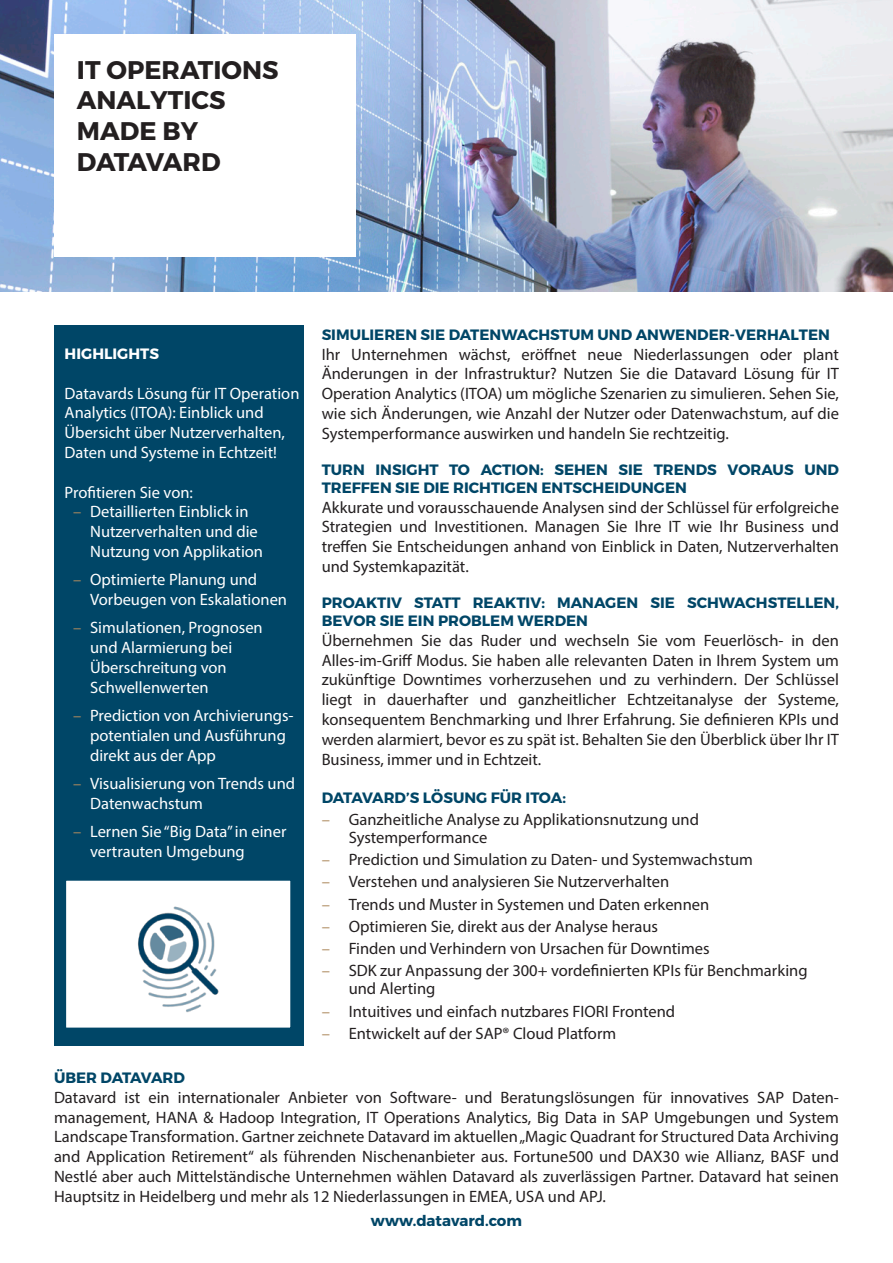
<style>
.page{position:relative;width:893px;height:1263px;background:#fff}
.page>*{position:absolute;margin:0;border:0;box-sizing:border-box;transform-origin:0 0}
.t1{font:700 25.5px/30.6px "Montserrat";color:#231f20}
.t2{font:16.5px/19.8px "Myriad Pro";color:#231f20;text-align:justify}
.t3{font:16.5px/19.8px "Myriad Pro";color:#fff}
.t4{font:700 15px/18px "Montserrat";color:#004667}
.t5{font:700 15px "Montserrat";color:#fff}
.s1{color:#ad895e}
</style>
<div class="page">
<img style="left:0;top:0;width:893px;height:291px">
<div style="left:54px;top:34px;width:301px;height:223px;background:#fff"></div>
<div style="left:54px;top:325px;width:250px;height:721px;background:#004667"></div>
<img style="left:68px;top:882px;width:221px;height:144px">
<div style="left:65px;top:879px;width:227px;height:150px;border:2px solid #004667"></div>
<p class="t1" style="left:77px;top:55px;width:203px">IT OPERATIONS<br>ANALYTICS<br>MADE BY<br>DATAVARD</p>
<p class="t5" style="left:65px;top:344px;width:96px">HIGHLIGHTS</p>
<p class="t3" style="left:65px;top:383px;width:236px">Datavards Lösung für IT Operation<br>Analytics (ITOA): Einblick und<br>Übersicht über Nutzerverhalten,<br>Daten und Systeme in Echtzeit!</p>
<p class="t3" style="left:65px;top:482px;width:130px">Profitieren Sie von:</p>
<p class="t3" style="left:90px;top:502px;width:174px;text-indent:-17px"><span class="s1">–</span> Detaillierten Einblick in<br>Nutzerverhalten und die<br>Nutzung von Applikation</p>
<p class="t3" style="left:90px;top:570px;width:198px;text-indent:-17px"><span class="s1">–</span> Optimierte Planung und<br>Vorbeugen von Eskalationen</p>
<p class="t3" style="left:90px;top:618px;width:174px;text-indent:-17px"><span class="s1">–</span> Simulationen, Prognosen und Alarmierung bei<br>Überschreitung von<br>Schwellenwerten</p>
<p class="t3" style="left:90px;top:705px;width:205px;text-indent:-17px"><span class="s1">–</span> Prediction von Archivierungs&shy;potentialen und Ausführung direkt aus der App</p>
<p class="t3" style="left:90px;top:773px;width:206px;text-indent:-17px"><span class="s1">–</span> Visualisierung von Trends und<br>Datenwachstum</p>
<p class="t3" style="left:90px;top:821px;width:198px;text-indent:-17px"><span class="s1">–</span> Lernen Sie “Big Data” in einer vertrauten Umgebung</p>
<p class="t4" style="left:322px;top:326px;width:510px">SIMULIEREN SIE DATENWACHSTUM UND ANWENDER-VERHALTEN</p>
<p class="t2" style="left:322px;top:344px;width:519px">Ihr Unternehmen wächst, eröffnet neue Niederlassungen oder plant Änderungen in der Infrastruktur? Nutzen Sie die Datavard Lösung für IT Operation Analytics (ITOA) um mögliche Szenarien zu simulieren. Sehen Sie, wie sich Änderungen, wie Anzahl der Nutzer oder Datenwachstum, auf die Systemperformance auswirken und handeln Sie rechtzeitig.</p>
<p class="t4" style="left:322px;top:461px;width:519px">TURN INSIGHT TO ACTION: SEHEN SIE TRENDS VORAUS UND<br>TREFFEN SIE DIE RICHTIGEN ENTSCHEIDUNGEN</p>
<p class="t2" style="left:322px;top:497px;width:519px">Akkurate und vorausschauende Analysen sind der Schlüssel für erfolgreiche Strategien und Investitionen. Managen Sie Ihre IT wie Ihr Business und treffen Sie Entscheidungen anhand von Einblick in Daten, Nutzerverhalten und Systemkapazität.</p>
<p class="t4" style="left:322px;top:594px;width:519px">PROAKTIV STATT REAKTIV: MANAGEN SIE SCHWACHSTELLEN,<br>BEVOR SIE EIN PROBLEM WERDEN</p>
<p class="t2" style="left:322px;top:630px;width:519px">Übernehmen Sie das Ruder und wechseln Sie vom Feuerlösch- in den Alles-im-Griff Modus. Sie haben alle relevanten Daten in Ihrem System um zukünftige Downtimes vorherzusehen und zu verhindern. Der Schlüssel liegt in dauerhafter und ganzheitlicher Echtzeitanalyse der Systeme, konsequentem Benchmarking und Ihrer Erfahrung. Sie definieren KPIs und werden alarmiert, bevor es zu spät ist. Behalten Sie den Überblick über Ihr IT Business, immer und in Echtzeit.</p>
<p class="t4" style="left:322px;top:788px;width:246px">DATAVARD’S LÖSUNG FÜR ITOA:</p>
<p class="t2" style="left:349px;top:810px;width:352px;line-height:18px;text-indent:-27px"><span class="s1">–</span> Ganzheitliche Analyse zu Applikationsnutzung und<br>Systemperformance</p>
<p class="t2" style="left:322px;top:849px;width:433px"><span class="s1">–</span> Prediction und Simulation zu Daten- und Systemwachstum</p>
<p class="t2" style="left:322px;top:871px;width:349px"><span class="s1">–</span> Verstehen und analysieren Sie Nutzerverhalten</p>
<p class="t2" style="left:322px;top:894px;width:389px"><span class="s1">–</span> Trends und Muster in Systemen und Daten erkennen</p>
<p class="t2" style="left:322px;top:916px;width:338px"><span class="s1">–</span> Optimieren Sie, direkt aus der Analyse heraus</p>
<p class="t2" style="left:322px;top:938px;width:390px"><span class="s1">–</span> Finden und Verhindern von Ursachen für Downtimes</p>
<p class="t2" style="left:349px;top:961px;width:460px;line-height:18px;text-indent:-27px"><span class="s1">–</span> SDK zur Anpassung der 300+ vordefinierten KPIs für Benchmarking und Alerting</p>
<p class="t2" style="left:322px;top:1001px;width:355px"><span class="s1">–</span> Intuitives und einfach nutzbares FIORI Frontend</p>
<p class="t2" style="left:322px;top:1023px;width:296px"><span class="s1">–</span> Entwickelt auf der SAP® Cloud Platform</p>
<p class="t4" style="left:54px;top:1069px;width:133px">ÜBER DATAVARD</p>
<p class="t2" style="left:54px;top:1087px;width:786px">Datavard ist ein internationaler Anbieter von Software- und Beratungslösungen für innovatives SAP Daten&shy;management, HANA &amp; Hadoop Integration, IT Operations Analytics, Big Data in SAP Umgebungen und System Landscape Transformation. Gartner zeichnete Datavard im aktuellen „Magic Quadrant for Structured Data Archiving and Application Retirement“ als führenden Nischenanbieter aus. Fortune500 und DAX30 wie Allianz, BASF und Nestlé aber auch Mittelständische Unternehmen wählen Datavard als zuverlässigen Partner. Datavard hat seinen Hauptsitz in Heidelberg und mehr als 12 Niederlassungen in EMEA, USA und APJ.</p>
<p class="t4" style="left:371px;top:1212px;width:153px">www.datavard.com</p>
</div>
